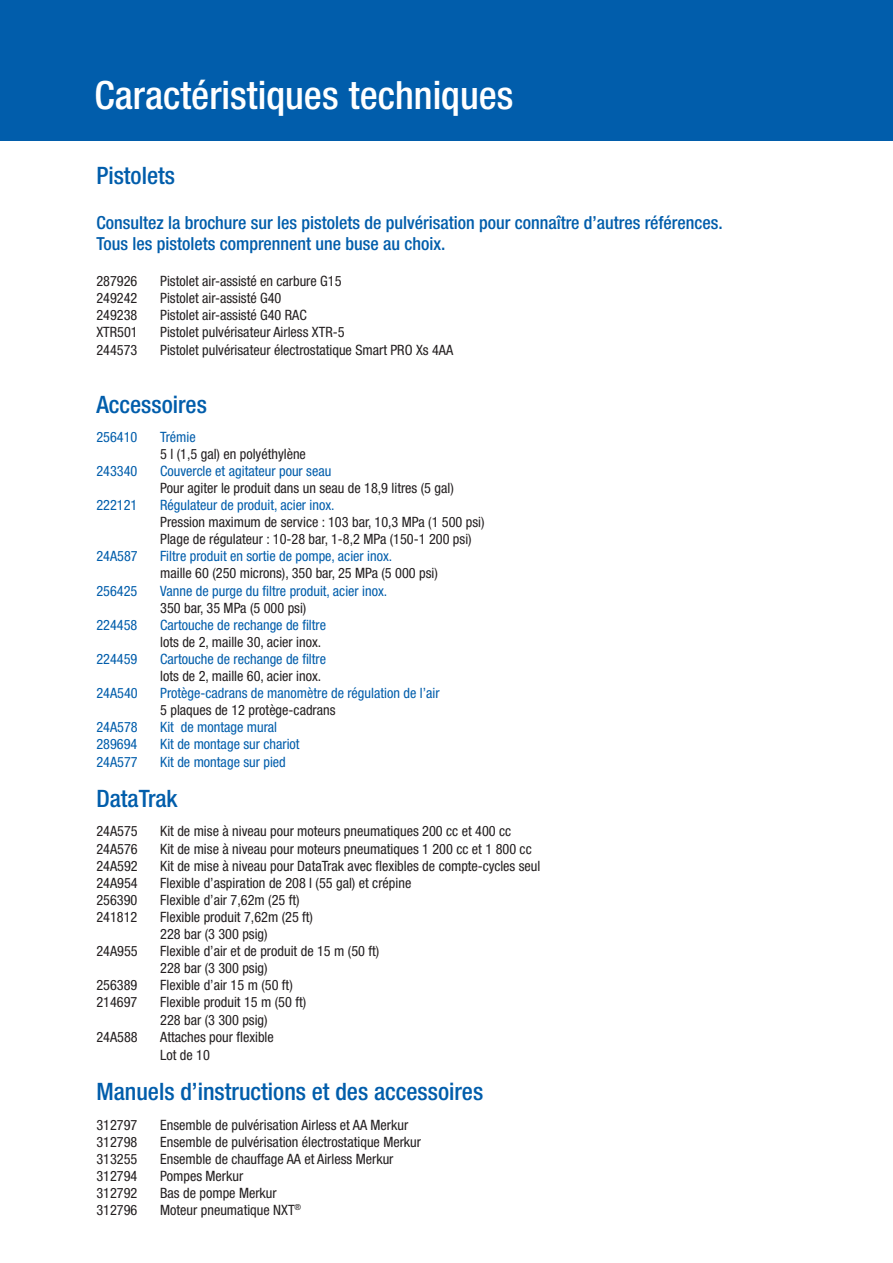
<style>
.page{position:relative;width:893px;height:1263px;background:#fff}
.page>*{position:absolute;margin:0;border:0;box-sizing:border-box;transform-origin:0 0}
.t1{font:500 condensed 39px "Helvetica Neue LT Std";color:#fff}
.t2{font:500 condensed 24px "Helvetica Neue LT Std";color:#015dab}
.t3{font:500 condensed 18px/21.6px "Helvetica Neue LT Std";color:#015dab}
.t4{font:condensed 14.25px/17.1px "Helvetica Neue LT Std";color:#231f20}
.t5{font:condensed 14.25px "Helvetica Neue LT Std";color:#015dab}
</style>
<div class="page">
<div style="left:0;top:0;width:893px;height:140px;background:#015dab"></div>
<h1 class="t1" style="left:94px;top:72px;width:420px">Caractéristiques techniques</h1>
<h2 class="t2" style="left:96px;top:161px;width:80px">Pistolets</h2>
<p class="t3" style="left:96px;top:211px;width:628px">Consultez la brochure sur les pistolets de pulvérisation pour connaître d’autres références.<br>Tous les pistolets comprennent une buse au choix.</p>
<p class="t4" style="left:96px;top:272px;width:43px">287926</p>
<p class="t4" style="left:160px;top:272px;width:183px">Pistolet air-assisté en carbure G15</p>
<p class="t4" style="left:96px;top:289px;width:43px">249242</p>
<p class="t4" style="left:160px;top:289px;width:123px">Pistolet air-assisté G40</p>
<p class="t4" style="left:96px;top:306px;width:43px">249238</p>
<p class="t4" style="left:160px;top:306px;width:148px">Pistolet air-assisté G40 RAC</p>
<p class="t4" style="left:96px;top:323px;width:43px">XTR501</p>
<p class="t4" style="left:160px;top:323px;width:186px">Pistolet pulvérisateur Airless XTR-5</p>
<p class="t4" style="left:96px;top:341px;width:43px">244573</p>
<p class="t4" style="left:160px;top:341px;width:294px">Pistolet pulvérisateur électrostatique Smart PRO Xs 4AA</p>
<h2 class="t2" style="left:96px;top:390px;width:112px">Accessoires</h2>
<p class="t5" style="left:96px;top:428px;width:43px">256410</p>
<p class="t5" style="left:160px;top:428px;width:37px">Trémie</p>
<p class="t4" style="left:160px;top:445px;width:147px">5 l (1,5 gal) en polyéthylène</p>
<p class="t5" style="left:96px;top:462px;width:43px">243340</p>
<p class="t5" style="left:160px;top:462px;width:173px">Couvercle et agitateur pour seau</p>
<p class="t4" style="left:160px;top:479px;width:295px">Pour agiter le produit dans un seau de 18,9 litres (5 gal)</p>
<p class="t5" style="left:96px;top:497px;width:43px">222121</p>
<p class="t5" style="left:160px;top:497px;width:176px">Régulateur de produit, acier inox.</p>
<p class="t4" style="left:160px;top:513px;width:326px">Pression maximum de service : 103 bar, 10,3 MPa (1 500 psi)<br>Plage de régulateur : 10-28 bar, 1-8,2 MPa (150-1 200 psi)</p>
<p class="t5" style="left:96px;top:548px;width:43px">24A587</p>
<p class="t5" style="left:160px;top:548px;width:234px">Filtre produit en sortie de pompe, acier inox.</p>
<p class="t4" style="left:160px;top:565px;width:279px">maille 60 (250 microns), 350 bar, 25 MPa (5 000 psi)</p>
<p class="t5" style="left:96px;top:582px;width:43px">256425</p>
<p class="t5" style="left:160px;top:582px;width:229px">Vanne de purge du filtre produit, acier inox.</p>
<p class="t4" style="left:160px;top:599px;width:148px">350 bar, 35 MPa (5 000 psi)</p>
<p class="t5" style="left:96px;top:616px;width:43px">224458</p>
<p class="t5" style="left:160px;top:616px;width:167px">Cartouche de rechange de filtre</p>
<p class="t4" style="left:160px;top:633px;width:163px">lots de 2, maille 30, acier inox.</p>
<p class="t5" style="left:96px;top:651px;width:43px">224459</p>
<p class="t5" style="left:160px;top:651px;width:167px">Cartouche de rechange de filtre</p>
<p class="t4" style="left:160px;top:667px;width:163px">lots de 2, maille 60, acier inox.</p>
<p class="t5" style="left:96px;top:685px;width:43px">24A540</p>
<p class="t5" style="left:160px;top:685px;width:281px">Protège-cadrans de manomètre de régulation de l’air</p>
<p class="t4" style="left:160px;top:701px;width:177px">5 plaques de 12 protège-cadrans</p>
<p class="t5" style="left:96px;top:719px;width:43px">24A578</p>
<p class="t5" style="left:160px;top:719px;width:118px">Kit de montage mural</p>
<p class="t5" style="left:96px;top:736px;width:43px">289694</p>
<p class="t5" style="left:160px;top:736px;width:141px">Kit de montage sur chariot</p>
<p class="t5" style="left:96px;top:753px;width:43px">24A577</p>
<p class="t5" style="left:160px;top:753px;width:127px">Kit de montage sur pied</p>
<h2 class="t2" style="left:96px;top:784px;width:83px">DataTrak</h2>
<p class="t4" style="left:96px;top:823px;width:43px">24A575</p>
<p class="t4" style="left:160px;top:823px;width:353px">Kit de mise à niveau pour moteurs pneumatiques 200 cc et 400 cc</p>
<p class="t4" style="left:96px;top:840px;width:43px">24A576</p>
<p class="t4" style="left:160px;top:840px;width:373px">Kit de mise à niveau pour moteurs pneumatiques 1 200 cc et 1 800 cc</p>
<p class="t4" style="left:96px;top:857px;width:43px">24A592</p>
<p class="t4" style="left:160px;top:857px;width:382px">Kit de mise à niveau pour DataTrak avec flexibles de compte-cycles seul</p>
<p class="t4" style="left:96px;top:874px;width:43px">24A954</p>
<p class="t4" style="left:160px;top:874px;width:253px">Flexible d’aspiration de 208 l (55 gal) et crépine</p>
<p class="t4" style="left:96px;top:891px;width:43px">256390</p>
<p class="t4" style="left:160px;top:891px;width:141px">Flexible d’air 7,62m (25 ft)</p>
<p class="t4" style="left:96px;top:908px;width:43px">241812</p>
<p class="t4" style="left:160px;top:908px;width:154px">Flexible produit 7,62m (25 ft)<br>228 bar (3 300 psig)</p>
<p class="t4" style="left:96px;top:942px;width:43px">24A955</p>
<p class="t4" style="left:160px;top:942px;width:221px">Flexible d’air et de produit de 15 m (50 ft)<br>228 bar (3 300 psig)</p>
<p class="t4" style="left:96px;top:977px;width:43px">256389</p>
<p class="t4" style="left:160px;top:977px;width:134px">Flexible d’air 15 m (50 ft)</p>
<p class="t4" style="left:96px;top:994px;width:43px">214697</p>
<p class="t4" style="left:160px;top:994px;width:148px">Flexible produit 15 m (50 ft)<br>228 bar (3 300 psig)</p>
<p class="t4" style="left:96px;top:1028px;width:43px">24A588</p>
<p class="t4" style="left:160px;top:1027px;width:115px;line-height:18px">Attaches pour flexible<br>Lot de 10</p>
<h2 class="t2" style="left:96px;top:1078px;width:388px">Manuels d’instructions et des accessoires</h2>
<p class="t4" style="left:96px;top:1116px;width:43px">312797</p>
<p class="t4" style="left:160px;top:1116px;width:250px">Ensemble de pulvérisation Airless et AA Merkur</p>
<p class="t4" style="left:96px;top:1133px;width:43px">312798</p>
<p class="t4" style="left:160px;top:1133px;width:262px">Ensemble de pulvérisation électrostatique Merkur</p>
<p class="t4" style="left:96px;top:1150px;width:43px">313255</p>
<p class="t4" style="left:160px;top:1150px;width:235px">Ensemble de chauffage AA et Airless Merkur</p>
<p class="t4" style="left:96px;top:1167px;width:43px">312794</p>
<p class="t4" style="left:160px;top:1167px;width:85px">Pompes Merkur</p>
<p class="t4" style="left:96px;top:1184px;width:43px">312792</p>
<p class="t4" style="left:160px;top:1184px;width:118px">Bas de pompe Merkur</p>
<p class="t4" style="left:96px;top:1201px;width:43px">312796</p>
<p class="t4" style="left:160px;top:1201px;width:143px">Moteur pneumatique NXT<sup>®</sup></p>
</div>
